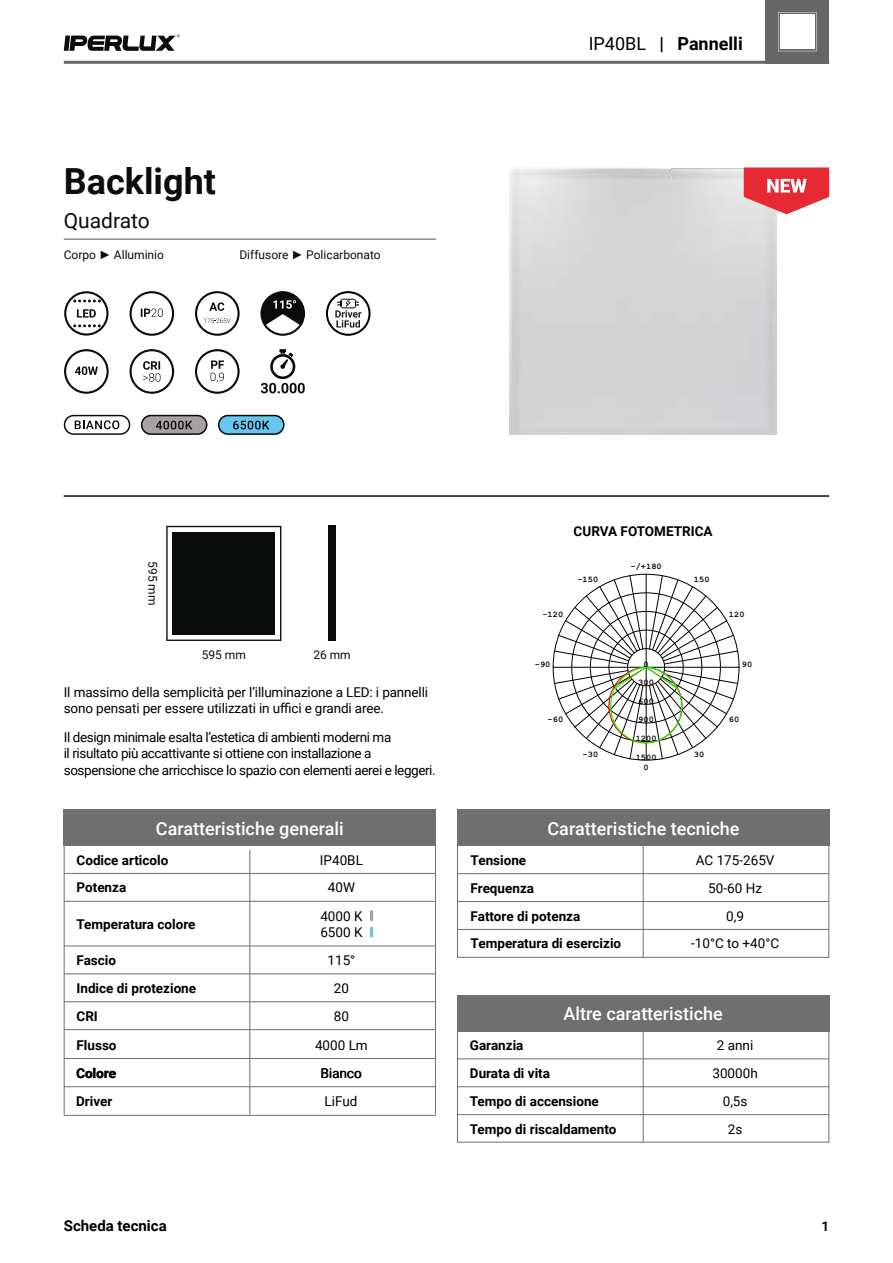
<style>
.page{position:relative;width:893px;height:1263px;background:#fff}
.page>*{position:absolute;margin:0;border:0;box-sizing:border-box;transform-origin:0 0}
.t1{font:700 36px "Roboto";color:#0d0d0d}
.t2{font:21px "Roboto";color:#0d0d0d}
.t3{font:500 18px "Roboto";color:#fff}
.t4{font:700 18px "Roboto";color:#000}
.t5{font:700 15px "Roboto";color:#000}
.t6{font:13.5px/27.9px "Roboto";letter-spacing:-.03em;color:#000;text-align:center}
.t7{font:700 13.5px/27.9px "Roboto";color:#000}
.t8{font:13.5px/16.2px "Roboto";letter-spacing:-.01em;color:#000}
.t9{font:13.5px/27.9px "Roboto";color:#000}
.t10{font:700 13.5px "Roboto";color:#0d0d0d}
.t11{font:12px "Roboto";color:#0d0d0d}
.t12{font:700 8.7px/18.6px "Courier New";color:#000;text-align:center}
.s1{font-family:"Franklin Gothic";font-weight:800}
.s2{font-weight:400}
</style>
<div class="page">
<svg style="left:64px;top:34px;width:116px;height:17px"></svg>
<div style="left:765px;top:0;width:64px;height:64px;background:#666"></div>
<svg style="left:778px;top:12px;width:39px;height:39px"></svg>
<div style="left:780px;top:15px;width:35px;height:34px;background:#fff"></div>
<hr style="left:64px;top:61px;width:765px;height:3px;background:#666">
<hr style="left:64px;top:495px;width:765px;height:2px;background:#0b0c0c">
<svg style="left:64px;top:415px;width:66px;height:20px"></svg>
<svg style="left:218px;top:415px;width:66px;height:20px"></svg>
<hr style="left:64px;top:239px;width:372px;height:1px;background:#666">
<svg style="left:64px;top:291px;width:45px;height:45px"></svg>
<svg style="left:64px;top:349px;width:45px;height:45px"></svg>
<svg style="left:326px;top:291px;width:45px;height:45px"></svg>
<svg style="left:130px;top:349px;width:44px;height:45px"></svg>
<svg style="left:195px;top:349px;width:45px;height:45px"></svg>
<svg style="left:166px;top:526px;width:115px;height:115px"></svg>
<div style="left:172px;top:532px;width:103px;height:103px;background:#0a0c0c"></div>
<div style="left:328px;top:526px;width:8px;height:115px;background:#0a0c0c"></div>
<svg style="left:553px;top:574px;width:186px;height:186px"></svg>
<svg style="left:261px;top:349px;width:44px;height:44px"></svg>
<svg style="left:130px;top:291px;width:44px;height:45px"></svg>
<svg style="left:195px;top:291px;width:45px;height:45px"></svg>
<svg style="left:260px;top:291px;width:45px;height:45px"></svg>
<svg style="left:744px;top:167px;width:85px;height:47px;background:#ea6168"></svg>
<div style="left:457px;top:810px;width:372px;height:36px;background:#706f6f"></div>
<hr style="left:457px;top:873px;width:372px;height:1px;background:#706f6f">
<hr style="left:457px;top:901px;width:372px;height:1px;background:#706f6f">
<hr style="left:457px;top:929px;width:372px;height:1px;background:#706f6f">
<hr style="left:457px;top:957px;width:372px;height:1px;background:#706f6f">
<hr style="left:457px;top:811px;width:1px;height:146px;background:#706f6f">
<hr style="left:828px;top:811px;width:1px;height:146px;background:#706f6f">
<div style="left:64px;top:810px;width:372px;height:36px;background:#706f6f"></div>
<hr style="left:64px;top:873px;width:371px;height:1px;background:#706f6f">
<hr style="left:64px;top:901px;width:371px;height:1px;background:#706f6f">
<hr style="left:64px;top:817px;width:1px;height:297px;background:#706f6f">
<hr style="left:435px;top:818px;width:1px;height:296px;background:#706f6f">
<hr style="left:249px;top:850px;width:1px;height:264px;background:#706f6f">
<hr style="left:643px;top:836px;width:1px;height:121px;background:#706f6f">
<div style="left:457px;top:995px;width:372px;height:36px;background:#706f6f"></div>
<hr style="left:457px;top:1058px;width:372px;height:1px;background:#706f6f">
<hr style="left:457px;top:1086px;width:372px;height:1px;background:#706f6f">
<hr style="left:457px;top:1114px;width:372px;height:1px;background:#706f6f">
<hr style="left:457px;top:1142px;width:372px;height:1px;background:#706f6f">
<hr style="left:457px;top:995px;width:1px;height:147px;background:#706f6f">
<hr style="left:828px;top:995px;width:1px;height:147px;background:#706f6f">
<hr style="left:643px;top:1024px;width:1px;height:118px;background:#706f6f">
<hr style="left:64px;top:946px;width:371px;height:1px;background:#706f6f">
<hr style="left:64px;top:973px;width:371px;height:1px;background:#706f6f">
<hr style="left:64px;top:1001px;width:371px;height:1px;background:#706f6f">
<hr style="left:64px;top:1029px;width:371px;height:1px;background:#706f6f">
<hr style="left:64px;top:1086px;width:372px;height:1px;background:#706f6f">
<hr style="left:64px;top:1115px;width:372px;height:1px;background:#706f6f">
<hr style="left:64px;top:1058px;width:372px;height:1px;background:#706f6f">
<svg style="left:370px;top:910px;width:3px;height:27px"></svg>
<svg style="left:141px;top:415px;width:66px;height:20px"></svg>
<h1 class="t1" style="left:64px;top:156px;width:154px">Backlight</h1>
<h2 class="t2" style="left:64px;top:206px;width:88px">Quadrato</h2>
<p class="t11" style="left:64px;top:246px;width:102px">Corpo <span class="s1">►</span> Alluminio</p>
<p class="t11" style="left:239px;top:246px;width:143px">Diffusore <span class="s1">►</span> Policarbonato</p>
<h3 class="t4" style="left:589px;top:31px;width:156px"><span class="s2">IP40BL</span> | Pannelli</h3>
<p class="t11" style="left:161px;top:561px;width:46px;rotate:90deg">595 mm</p>
<p class="t11" style="left:202px;top:646px;width:46px">595 mm</p>
<p class="t11" style="left:313px;top:646px;width:39px">26 mm</p>
<p class="t8" style="left:64px;top:684px;width:366px">Il massimo della semplicità per l’illuminazione a LED: i pannelli sono pensati per essere utilizzati in uffici e grandi aree.</p>
<p class="t6" style="left:64px;top:729px;width:373px;line-height:16.2px;text-align:left">Il design minimale esalta l’estetica di ambienti moderni ma<br>il risultato più accattivante si ottiene con installazione a sospensione che arricchisce lo spazio con elementi aerei e leggeri.</p>
<h3 class="t3" style="left:156px;top:816px;width:189px">Caratteristiche generali</h3>
<p class="t9" style="left:320px;top:845px;width:45px;text-align:center">IP40BL<br>40W</p>
<p class="t7" style="left:77px;top:845px;width:93px">Codice articolo<br>Potenza</p>
<p class="t7" style="left:77px;top:910px;width:121px">Temperatura colore</p>
<p class="t7" style="left:77px;top:946px;width:121px">Fascio<br>Indice di protezione<br>CRI</p>
<p class="t7" style="left:77px;top:1031px;width:42px">Flusso</p>
<p class="t7" style="left:76px;top:1058px;width:42px">Colore<br>Driver</p>
<p class="t5" style="left:64px;top:1215px;width:105px">Scheda tecnica</p>
<p class="t9" style="left:320px;top:907px;width:44px;line-height:16.4px">4000 K<br>6500 K</p>
<p class="t6" style="left:327px;top:946px;width:29px">115°<br>20<br>80</p>
<p class="t6" style="left:315px;top:1031px;width:54px">4000 Lm</p>
<p class="t9" style="left:321px;top:1058px;width:43px">Bianco<br>LiFud</p>
<p class="t7" style="left:574px;top:517px;width:141px">CURVA FOTOMETRICA</p>
<p class="t12" style="left:630px;top:557px;width:33px">-/+180</p>
<p class="t12" style="left:577px;top:569px;width:22px">-150</p>
<p class="t12" style="left:694px;top:569px;width:17px">150</p>
<p class="t12" style="left:542px;top:604px;width:22px">-120</p>
<p class="t12" style="left:729px;top:604px;width:17px">120</p>
<p class="t12" style="left:535px;top:655px;width:17px">-90</p>
<p class="t12" style="left:548px;top:710px;width:17px">-60</p>
<p class="t12" style="left:583px;top:745px;width:17px">-30</p>
<p class="t12" style="left:636px;top:654px;width:22px">0<br>300<br>600<br>900<br>1200<br>1500</p>
<p class="t12" style="left:694px;top:745px;width:12px">30</p>
<p class="t12" style="left:742px;top:655px;width:12px">90</p>
<p class="t12" style="left:729px;top:710px;width:12px">60</p>
<p class="t12" style="left:643px;top:758px;width:7px">0</p>
<h3 class="t3" style="left:547px;top:816px;width:194px">Caratteristiche tecniche</h3>
<p class="t9" style="left:696px;top:845px;width:80px">AC 175-265V</p>
<p class="t7" style="left:471px;top:845px;width:152px">Tensione<br>Frequenza<br>Fattore di potenza<br>Temperatura di esercizio</p>
<p class="t6" style="left:708px;top:873px;width:55px">50-60 Hz</p>
<p class="t6" style="left:726px;top:901px;width:19px">0,9</p>
<p class="t6" style="left:691px;top:929px;width:90px">-10°C to +40°C</p>
<h3 class="t3" style="left:563px;top:1001px;width:161px">Altre caratteristiche</h3>
<p class="t7" style="left:470px;top:1031px;width:148px">Garanzia<br>Durata di vita<br>Tempo di accensione<br>Tempo di riscaldamento</p>
<p class="t6" style="left:717px;top:1031px;width:38px">2 anni</p>
<p class="t6" style="left:712px;top:1058px;width:47px">30000h</p>
<p class="t6" style="left:723px;top:1086px;width:26px">0,5s<br>2s</p>
<p class="t10" style="left:821px;top:1216px;width:9px">1</p>
</div>
